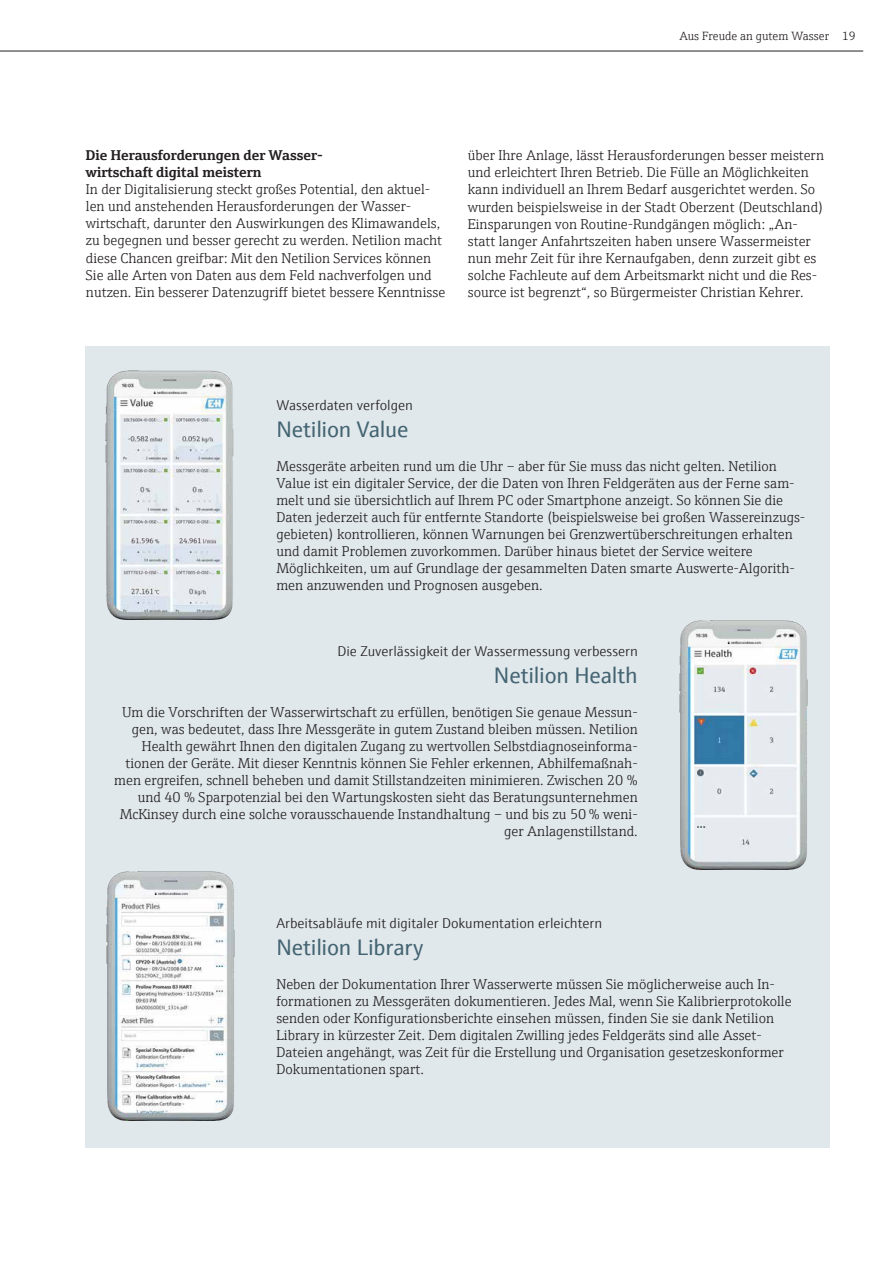
<style>
.page{position:relative;width:893px;height:1263px;background:#fff}
.page>*{position:absolute;margin:0;border:0;box-sizing:border-box;transform-origin:0 0}
.t1{font:22.5px "E+H Sans";letter-spacing:-.01em;color:#446472}
.t2{font:300 14.25px/17px "E+H Serif";color:#231f20}
.t3{font:300 14.25px "E+H Sans";color:#231f20}
.t4{font:700 14.25px/17px "E+H Serif";color:#231f20}
.t5{font:300 12px "E+H Serif";color:#231f20}
</style>
<div class="page">
<hr style="left:0;top:51px;width:863px;height:1px;background:#231f20">
<div style="left:85px;top:347px;width:744px;height:801px;background:#e0e8ec"></div>
<img style="left:106px;top:371px;width:128px;height:249px">
<img style="left:680px;top:621px;width:128px;height:249px">
<img style="left:107px;top:872px;width:128px;height:249px">
<p class="t5" style="left:679px;top:27px;width:178px">Aus Freude an gutem Wasser 19</p>
<p class="t4" style="left:86px;top:146px;width:238px">Die Herausforderungen der Wasser&shy;wirtschaft digital meistern</p>
<p class="t2" style="left:86px;top:180px;width:361px">In der Digitalisierung steckt großes Potential, den aktuel&shy;len und anstehenden Herausforderungen der Wasser&shy;wirtschaft, darunter den Auswirkungen des Klimawandels, zu begegnen und besser gerecht zu werden. Netilion macht diese Chancen greifbar: Mit den Netilion Services können Sie alle Arten von Daten aus dem Feld nachverfolgen und nutzen. Ein besserer Datenzugriff bietet bessere Kenntnisse</p>
<p class="t2" style="left:468px;top:146px;width:358px">über Ihre Anlage, lässt Herausforderungen besser meistern und erleichtert Ihren Betrieb. Die Fülle an Möglichkeiten kann individuell an Ihrem Bedarf ausgerichtet werden. So wurden beispielsweise in der Stadt Oberzent (Deutschland)<br>Einsparungen von Routine-Rundgängen möglich: „An&shy;statt langer Anfahrtszeiten haben unsere Wassermeister nun mehr Zeit für ihre Kernaufgaben, denn zurzeit gibt es solche Fachleute auf dem Arbeitsmarkt nicht und die Res&shy;source ist begrenzt“, so Bürgermeister Christian Kehrer.</p>
<p class="t3" style="left:276px;top:394px;width:138px">Wasserdaten verfolgen</p>
<h1 class="t1" style="left:276px;top:412px;width:134px">Netilion Value</h1>
<p class="t2" style="left:276px;top:456px;width:530px">Messgeräte arbeiten rund um die Uhr – aber für Sie muss das nicht gelten. Netilion Value ist ein digitaler Service, der die Daten von Ihren Feldgeräten aus der Ferne sam&shy;melt und sie übersichtlich auf Ihrem PC oder Smartphone anzeigt. So können Sie die Daten jederzeit auch für entfernte Standorte (beispielsweise bei großen Wassereinzugs&shy;gebieten) kontrollieren, können Warnungen bei Grenzwertüberschreitungen erhalten und damit Problemen zuvorkommen. Darüber hinaus bietet der Service weitere Möglichkeiten, um auf Grundlage der gesammelten Daten smarte Auswerte-Algorith&shy;men anzuwenden und Prognosen ausgeben.</p>
<p class="t3" style="left:337px;top:641px;width:302px">Die Zuverlässigkeit der Wassermessung verbessern</p>
<h1 class="t1" style="left:494px;top:659px;width:145px">Netilion Health</h1>
<p class="t2" style="left:114px;top:703px;width:525px;text-align:right">Um die Vorschriften der Wasserwirtschaft zu erfüllen, benötigen Sie genaue Messun&shy;gen, was bedeutet, dass Ihre Messgeräte in gutem Zustand bleiben müssen. Netilion Health gewährt Ihnen den digitalen Zugang zu wertvollen Selbstdiagnoseinforma&shy;tionen der Geräte. Mit dieser Kenntnis können Sie Fehler erkennen, Abhilfemaßnah&shy;men ergreifen, schnell beheben und damit Stillstandzeiten minimieren. Zwischen 20 % und 40 % Sparpotenzial bei den Wartungskosten sieht das Beratungsunternehmen McKinsey durch eine solche vorausschauende Instandhaltung – und bis zu 50 % weni&shy;ger Anlagenstillstand.</p>
<p class="t3" style="left:276px;top:913px;width:327px">Arbeitsabläufe mit digitaler Dokumentation erleichtern</p>
<h1 class="t1" style="left:276px;top:931px;width:149px">Netilion Library</h1>
<p class="t2" style="left:276px;top:975px;width:517px">Neben der Dokumentation Ihrer Wasserwerte müssen Sie möglicherweise auch In&shy;formationen zu Messgeräten dokumentieren. Jedes Mal, wenn Sie Kalibrierprotokolle senden oder Konfigurationsberichte einsehen müssen, finden Sie sie dank Netilion Library in kürzester Zeit. Dem digitalen Zwilling jedes Feldgeräts sind alle Asset-Dateien angehängt, was Zeit für die Erstellung und Organisation gesetzeskonformer Dokumentationen spart.</p>
</div>
